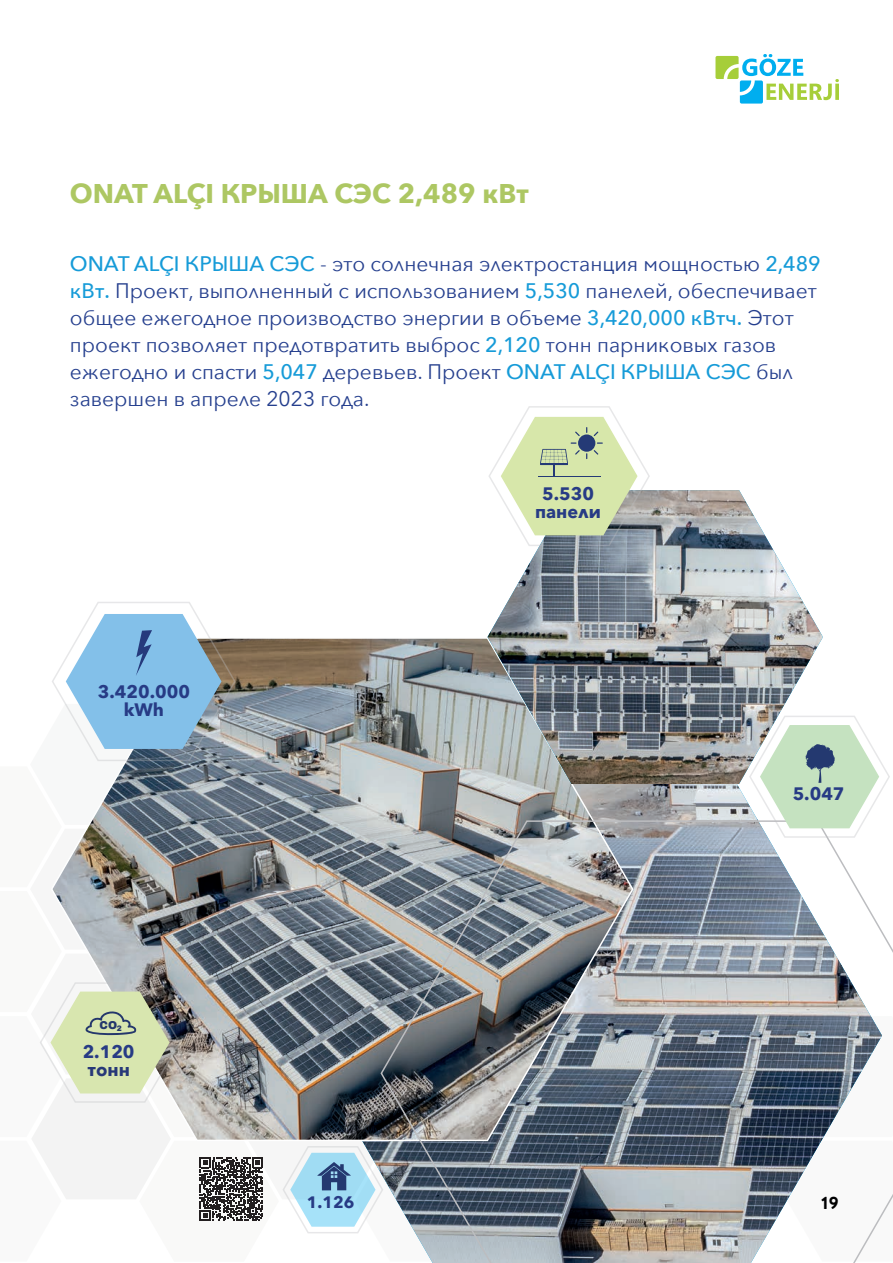
<style>
.page{position:relative;width:893px;height:1263px;background:#fff}
.page>*{position:absolute;margin:0;border:0;box-sizing:border-box;transform-origin:0 0}
.t1{font:700 27px "Avenir Next";color:#adc763}
.t2{font:21px/27px "Avenir Next";color:#253f8e}
.t3{font:700 18px/18px "Avenir Next";color:#273b85;text-align:center}
.t4{font:700 18px "Avenir Next";color:#273878}
.t5{font:700 18px "Halis R";color:#000001}
.t6{font:700 16.5px "Avenir Next";color:#273b85}
.t7{font:900 11.1px "Archivo";color:#24376c}
.s1{font-weight:500;color:#169bd8}
</style>
<div class="page">
<svg style="left:715px;top:54px;width:124px;height:50px"></svg>
<img style="left:508px;top:490px;width:294px;height:110px">
<svg style="left:489px;top:406px;width:162px;height:141px"></svg>
<img style="left:32px;top:600px;width:861px;height:662px">
<p class="t1" style="left:70px;top:171px;width:461px">ONAT ALÇI КРЫША СЭС 2,489 кВт</p>
<p class="t2" style="left:70px;top:249px;width:752px"><span class="s1">ONAT ALÇI КРЫША СЭС</span> - это солнечная электростанция мощностью <span class="s1">2,489 кВт.</span> Проект, выполненный с использованием <span class="s1">5,530</span> панелей, обеспечивает общее ежегодное производство энергии в объеме <span class="s1">3,420,000 кВтч.</span> Этот проект позволяет предотвратить выброс <span class="s1">2,120</span> тонн парниковых газов ежегодно и спасти <span class="s1">5,047</span> деревьев. Проект <span class="s1">ONAT ALÇI КРЫША СЭС</span> был завершен в апреле 2023 года.</p>
<p class="t3" style="left:98px;top:682px;width:94px">3.420.000 kWh</p>
<p class="t7" style="left:100px;top:1019px;width:24px">CO<sub>2</sub></p>
<p class="t3" style="left:83px;top:1042px;width:53px">2.120</p>
<p class="t4" style="left:87px;top:1054px;width:44px">тонн</p>
<p class="t3" style="left:535px;top:485px;width:67px">5.530 панели</p>
<p class="t3" style="left:793px;top:785px;width:53px">5.047</p>
<p class="t6" style="left:307px;top:1188px;width:49px">1.126</p>
<p class="t5" style="left:821px;top:1191px;width:20px">19</p>
</div>
